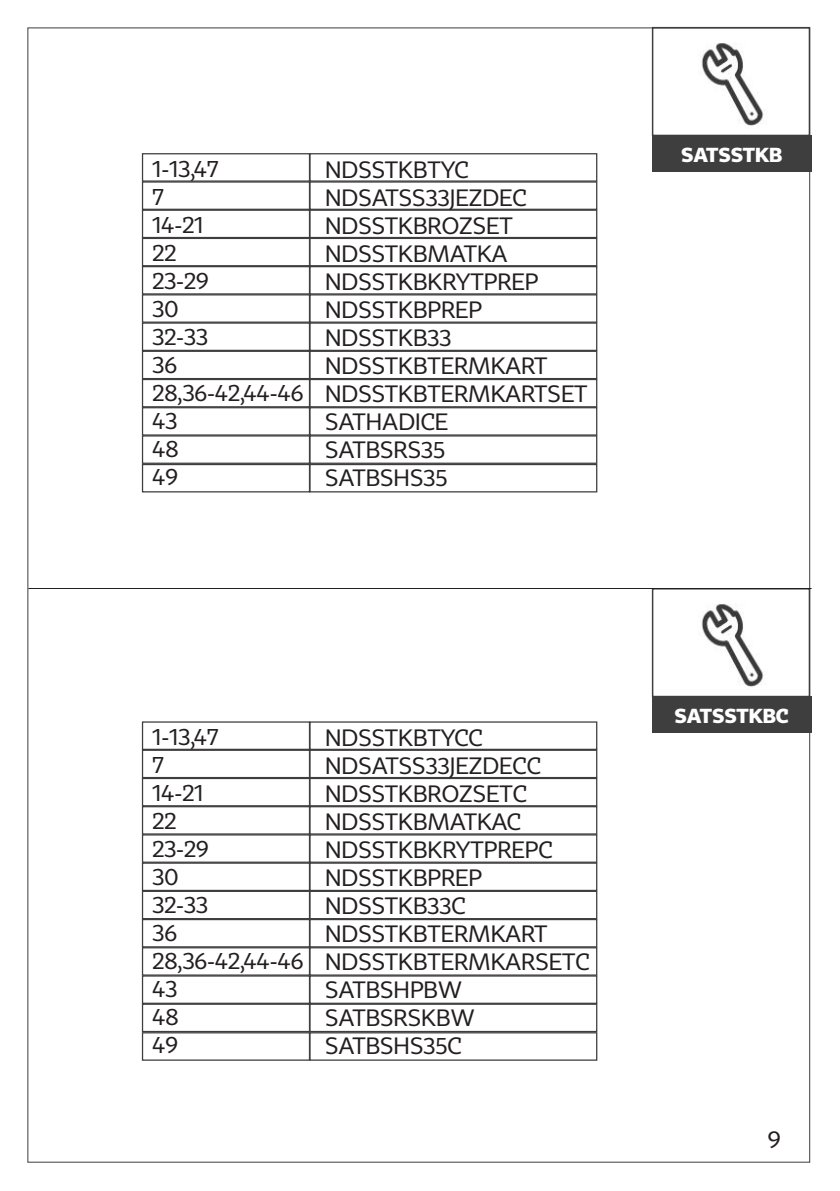
<style>
.page{position:relative;width:840px;height:1191px;background:#fff}
.page>*{position:absolute;margin:0;border:0;box-sizing:border-box;transform-origin:0 0}
.t1{font:24px "Tabac Sans";color:#231f20}
.t2{font:23.4px "Tabac Sans";color:#231f20}
.t3{font:700 20px "Tabac Sans";color:#fff}
</style>
<div class="page">
<div style="left:142px;top:153px;width:168px;height:29px;border:1px solid #3e3e3f"></div>
<div style="left:309px;top:153px;width:288px;height:29px;border:1px solid #3e3e3f"></div>
<div style="left:142px;top:181px;width:168px;height:29px;border:1px solid #3e3e3f"></div>
<div style="left:142px;top:749px;width:168px;height:29px;border:1px solid #3e3e3f"></div>
<div style="left:309px;top:181px;width:288px;height:29px;border:1px solid #3e3e3f"></div>
<div style="left:309px;top:749px;width:288px;height:29px;border:1px solid #3e3e3f"></div>
<div style="left:142px;top:209px;width:168px;height:29px;border:1px solid #3e3e3f"></div>
<div style="left:142px;top:778px;width:168px;height:28px;border:1px solid #3e3e3f"></div>
<div style="left:309px;top:209px;width:288px;height:29px;border:1px solid #3e3e3f"></div>
<div style="left:309px;top:778px;width:288px;height:28px;border:1px solid #3e3e3f"></div>
<div style="left:142px;top:238px;width:168px;height:28px;border:1px solid #3e3e3f"></div>
<div style="left:142px;top:806px;width:168px;height:28px;border:1px solid #3e3e3f"></div>
<div style="left:309px;top:238px;width:288px;height:28px;border:1px solid #3e3e3f"></div>
<div style="left:309px;top:806px;width:288px;height:28px;border:1px solid #3e3e3f"></div>
<div style="left:142px;top:266px;width:168px;height:28px;border:1px solid #3e3e3f"></div>
<div style="left:142px;top:834px;width:168px;height:29px;border:1px solid #3e3e3f"></div>
<div style="left:309px;top:266px;width:288px;height:28px;border:1px solid #3e3e3f"></div>
<div style="left:309px;top:834px;width:288px;height:29px;border:1px solid #3e3e3f"></div>
<div style="left:142px;top:294px;width:168px;height:29px;border:1px solid #3e3e3f"></div>
<div style="left:142px;top:862px;width:168px;height:29px;border:1px solid #3e3e3f"></div>
<div style="left:309px;top:294px;width:288px;height:29px;border:1px solid #3e3e3f"></div>
<div style="left:309px;top:862px;width:288px;height:29px;border:1px solid #3e3e3f"></div>
<div style="left:142px;top:322px;width:168px;height:29px;border:1px solid #3e3e3f"></div>
<div style="left:142px;top:890px;width:168px;height:29px;border:1px solid #3e3e3f"></div>
<div style="left:309px;top:322px;width:288px;height:29px;border:1px solid #3e3e3f"></div>
<div style="left:309px;top:890px;width:288px;height:29px;border:1px solid #3e3e3f"></div>
<div style="left:142px;top:351px;width:168px;height:28px;border:1px solid #3e3e3f"></div>
<div style="left:142px;top:919px;width:168px;height:28px;border:1px solid #3e3e3f"></div>
<div style="left:309px;top:351px;width:288px;height:28px;border:1px solid #3e3e3f"></div>
<div style="left:309px;top:919px;width:288px;height:28px;border:1px solid #3e3e3f"></div>
<div style="left:142px;top:379px;width:168px;height:28px;border:1px solid #3e3e3f"></div>
<div style="left:142px;top:947px;width:168px;height:28px;border:1px solid #3e3e3f"></div>
<div style="left:309px;top:379px;width:288px;height:28px;border:1px solid #3e3e3f"></div>
<div style="left:309px;top:947px;width:288px;height:28px;border:1px solid #3e3e3f"></div>
<div style="left:142px;top:407px;width:168px;height:29px;border:1px solid #3e3e3f"></div>
<div style="left:142px;top:975px;width:168px;height:29px;border:1px solid #3e3e3f"></div>
<div style="left:309px;top:407px;width:288px;height:29px;border:1px solid #3e3e3f"></div>
<div style="left:309px;top:975px;width:288px;height:29px;border:1px solid #3e3e3f"></div>
<div style="left:142px;top:435px;width:168px;height:29px;border:1px solid #3e3e3f"></div>
<div style="left:142px;top:1003px;width:168px;height:29px;border:1px solid #3e3e3f"></div>
<div style="left:142px;top:464px;width:168px;height:28px;border:1px solid #3e3e3f"></div>
<div style="left:142px;top:1032px;width:168px;height:28px;border:1px solid #3e3e3f"></div>
<div style="left:309px;top:435px;width:288px;height:29px;border:1px solid #3e3e3f"></div>
<div style="left:309px;top:1003px;width:288px;height:29px;border:1px solid #3e3e3f"></div>
<div style="left:309px;top:464px;width:288px;height:28px;border:1px solid #3e3e3f"></div>
<div style="left:309px;top:1032px;width:288px;height:28px;border:1px solid #3e3e3f"></div>
<div style="left:651px;top:27px;width:158px;height:109px;border:2px solid #3e3e3f"></div>
<img style="left:701px;top:43px;width:63px;height:83px">
<img style="left:701px;top:604px;width:63px;height:83px">
<div style="left:651px;top:135px;width:160px;height:37px;background:#3e3e3f"></div>
<div style="left:651px;top:696px;width:160px;height:37px;background:#3e3e3f"></div>
<hr style="left:28px;top:588px;width:783px;height:1px;background:#231f20">
<p class="t2" style="left:152px;top:155px;width:68px">1-13,47</p>
<p class="t2" style="left:152px;top:183px;width:13px">7</p>
<p class="t2" style="left:152px;top:211px;width:52px">14-21</p>
<p class="t2" style="left:152px;top:239px;width:25px">22</p>
<p class="t2" style="left:152px;top:267px;width:58px">23-29</p>
<p class="t2" style="left:152px;top:295px;width:27px">30</p>
<p class="t2" style="left:152px;top:322px;width:57px">32-33</p>
<p class="t2" style="left:152px;top:350px;width:26px">36</p>
<p class="t2" style="left:152px;top:378px;width:153px">28,36-42,44-46</p>
<p class="t2" style="left:152px;top:406px;width:26px">43</p>
<p class="t2" style="left:152px;top:434px;width:28px">48</p>
<p class="t2" style="left:152px;top:462px;width:27px">49</p>
<p class="t2" style="left:325px;top:155px;width:145px">NDSSTKBTYC</p>
<p class="t2" style="left:325px;top:183px;width:203px">NDSATSS33JEZDEC</p>
<p class="t2" style="left:325px;top:211px;width:189px">NDSSTKBROZSET</p>
<p class="t2" style="left:325px;top:239px;width:184px">NDSSTKBMATKA</p>
<p class="t2" style="left:325px;top:267px;width:214px">NDSSTKBKRYTPREP</p>
<p class="t2" style="left:325px;top:295px;width:158px">NDSSTKBPREP</p>
<p class="t2" style="left:325px;top:323px;width:128px">NDSSTKB33</p>
<p class="t2" style="left:325px;top:351px;width:224px">NDSSTKBTERMKART</p>
<p class="t2" style="left:325px;top:379px;width:264px">NDSSTKBTERMKARTSET</p>
<p class="t2" style="left:325px;top:407px;width:124px">SATHADICE</p>
<p class="t2" style="left:325px;top:435px;width:122px">SATBSRS35</p>
<p class="t2" style="left:325px;top:463px;width:124px">SATBSHS35</p>
<p class="t3" style="left:680px;top:142px;width:103px">SATSSTKB</p>
<p class="t2" style="left:152px;top:723px;width:68px">1-13,47</p>
<p class="t2" style="left:152px;top:751px;width:13px">7</p>
<p class="t2" style="left:152px;top:779px;width:52px">14-21</p>
<p class="t2" style="left:152px;top:807px;width:25px">22</p>
<p class="t2" style="left:152px;top:835px;width:58px">23-29</p>
<p class="t2" style="left:152px;top:863px;width:27px">30</p>
<p class="t2" style="left:152px;top:891px;width:57px">32-33</p>
<p class="t2" style="left:152px;top:919px;width:26px">36</p>
<p class="t2" style="left:152px;top:946px;width:153px">28,36-42,44-46</p>
<p class="t2" style="left:152px;top:974px;width:26px">43</p>
<p class="t2" style="left:152px;top:1002px;width:28px">48</p>
<p class="t2" style="left:152px;top:1030px;width:27px">49</p>
<p class="t2" style="left:325px;top:723px;width:159px">NDSSTKBTYCC</p>
<p class="t2" style="left:325px;top:751px;width:217px">NDSATSS33JEZDECC</p>
<p class="t2" style="left:325px;top:779px;width:203px">NDSSTKBROZSETC</p>
<p class="t2" style="left:325px;top:807px;width:197px">NDSSTKBMATKAC</p>
<p class="t2" style="left:325px;top:835px;width:229px">NDSSTKBKRYTPREPC</p>
<p class="t2" style="left:325px;top:863px;width:158px">NDSSTKBPREP</p>
<p class="t2" style="left:325px;top:891px;width:142px">NDSSTKB33C</p>
<p class="t2" style="left:325px;top:919px;width:224px">NDSSTKBTERMKART</p>
<p class="t2" style="left:325px;top:947px;width:266px">NDSSTKBTERMKARSETC</p>
<p class="t2" style="left:325px;top:975px;width:138px">SATBSHPBW</p>
<p class="t2" style="left:325px;top:1003px;width:151px">SATBSRSKBW</p>
<p class="t2" style="left:325px;top:1031px;width:138px">SATBSHS35C</p>
<p class="t3" style="left:674px;top:703px;width:116px">SATSSTKBC</p>
<p class="t1" style="left:767px;top:1125px;width:15px">9</p>
</div>
